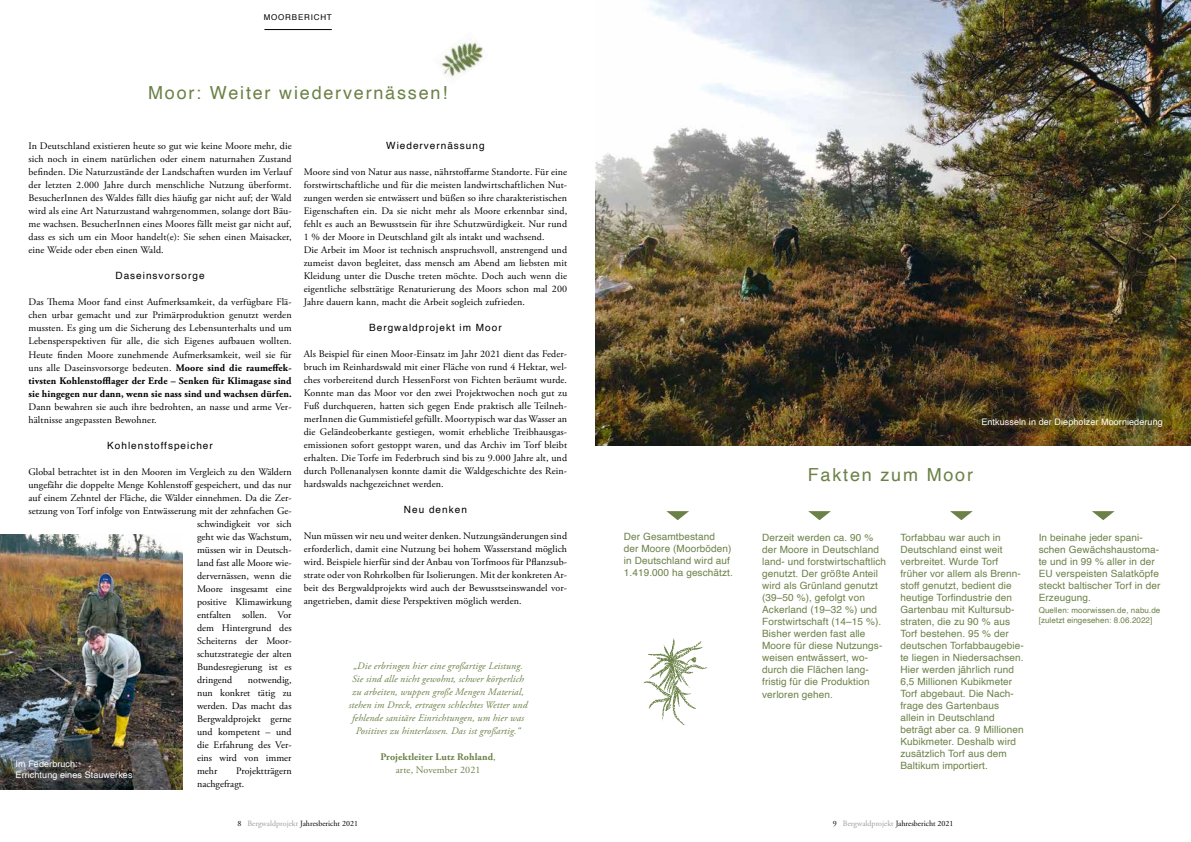
<style>
.page{position:relative;width:1191px;height:842px;background:#fff}
.page>*{position:absolute;margin:0;border:0;box-sizing:border-box;transform-origin:0 0}
.t1{font:18px "Helvetica";letter-spacing:.1em;color:#6b8147}
.t2{font:10px/13px "Adobe Garamond Pro";letter-spacing:.01em;color:#000;text-align:justify}
.t3{font:10px/12px "Helvetica";letter-spacing:.01em;color:#6b8147}
.t4{font:italic 10px/13px "Adobe Garamond Pro";letter-spacing:.01em;color:#6b8147;text-align:center}
.t5{font:10px "Helvetica";letter-spacing:.1em;color:#000}
.t6{font:700 10px/13px "Adobe Garamond Pro";letter-spacing:.01em;color:#6b8147;text-align:center}
.t7{font:9px/11px "Helvetica";letter-spacing:.01em;color:#fff}
.t8{font:8px "Adobe Garamond";color:#000}
.t9{font:8px/10px "Helvetica";letter-spacing:.01em;color:#6b8147}
.t10{font:8px "Helvetica";letter-spacing:.1em;color:#000}
.s1{font-weight:700}
.s2{font-weight:400}
.s3{color:#9d9d9c}
</style>
<div class="page">
<img style="left:595px;top:0;width:596px;height:445px">
<img style="left:439px;top:40px;width:44px;height:42px">
<hr style="left:264px;top:29px;width:68px;height:1px;background:#000">
<img style="left:643px;top:638px;width:65px;height:87px">
<svg style="left:666px;top:511px;width:23px;height:9px"></svg>
<svg style="left:808px;top:511px;width:23px;height:9px"></svg>
<svg style="left:950px;top:511px;width:22px;height:9px"></svg>
<svg style="left:1092px;top:511px;width:22px;height:9px"></svg>
<img style="left:0;top:535px;width:183px;height:254px">
<p class="t10" style="left:264px;top:11px;width:69px">MOORBERICHT</p>
<h1 class="t1" style="left:148px;top:78px;width:301px">Moor: Weiter wiedervernässen!</h1>
<p class="t2" style="left:28px;top:140px;width:265px">In Deutschland existieren heute so gut wie keine Moore mehr, die sich noch in einem natürlichen oder einem naturnahen Zustand befinden. Die Naturzustände der Landschaften wurden im Verlauf der letzten 2.000 Jahre durch menschliche Nutzung überformt.<br>BesucherInnen des Waldes fällt dies häufig gar nicht auf; der Wald wird als eine Art Naturzustand wahrgenommen, solange dort Bäu&shy;me wachsen. BesucherInnen eines Moores fällt meist gar nicht auf, dass es sich um ein Moor handelt(e): Sie sehen einen Maisacker, eine Weide oder eben einen Wald.</p>
<p class="t5" style="left:115px;top:268px;width:91px">Daseinsvorsorge</p>
<p class="t2" style="left:28px;top:296px;width:265px">Das Thema Moor fand einst Aufmerksamkeit, da verfügbare Flä&shy;chen urbar gemacht und zur Primärproduktion genutzt werden mussten. Es ging um die Sicherung des Lebensunterhalts und um Lebensperspektiven für alle, die sich Eigenes aufbauen wollten.<br>Heute finden Moore zunehmende Aufmerksamkeit, weil sie für uns alle Daseinsvorsorge bedeuten. <span class="s1">Moore sind die raumeffek&shy;tivsten Kohlenstofflager der Erde – Senken für Klimagase sind sie hingegen nur dann, wenn sie nass sind und wachsen dürfen.</span></p>
<p class="t2" style="left:28px;top:400px;width:265px">Dann bewahren sie auch ihre bedrohten, an nasse und arme Ver&shy;hältnisse angepassten Bewohner.</p>
<p class="t5" style="left:107px;top:437px;width:107px">Kohlenstoffspeicher</p>
<p class="t2" style="left:28px;top:465px;width:265px">Global betrachtet ist in den Mooren im Vergleich zu den Wäldern</p>
<p class="t2" style="left:28px;top:478px;width:265px">ungefähr die doppelte Menge Kohlenstoff gespeichert, und das nur</p>
<p class="t2" style="left:28px;top:491px;width:265px">auf einem Zehntel der Fläche, die Wälder einnehmen. Da die Zer-</p>
<p class="t2" style="left:28px;top:504px;width:265px">setzung von Torf infolge von Entwässerung mit der zehnfachen Ge-</p>
<p class="t2" style="left:197px;top:517px;width:96px">schwindigkeit vor sich</p>
<p class="t2" style="left:197px;top:530px;width:96px">geht wie das Wachstum,</p>
<p class="t2" style="left:197px;top:543px;width:96px">müssen wir in Deutsch-</p>
<p class="t2" style="left:197px;top:556px;width:96px">land fast alle Moore wie-</p>
<p class="t2" style="left:197px;top:569px;width:96px">dervernässen, wenn die</p>
<p class="t2" style="left:197px;top:582px;width:96px">Moore insgesamt eine</p>
<p class="t2" style="left:197px;top:595px;width:96px">positive Klimawirkung</p>
<p class="t2" style="left:197px;top:608px;width:96px">entfalten sollen. Vor</p>
<p class="t2" style="left:197px;top:621px;width:96px">dem Hintergrund des</p>
<p class="t2" style="left:197px;top:634px;width:96px">Scheiterns der Moor-</p>
<p class="t2" style="left:197px;top:647px;width:96px">schutzstrategie der alten</p>
<p class="t2" style="left:197px;top:660px;width:96px">Bundesregierung ist es</p>
<p class="t2" style="left:197px;top:673px;width:37px">dringend</p>
<p class="t2" style="left:197px;top:673px;width:96px;text-indent:51px">notwendig, nun konkret tätig zu werden. Das macht das Bergwaldprojekt gerne und kompetent – und die Erfahrung des Ver&shy;eins wird von immer mehr</p>
<p class="t7" style="left:16px;top:759px;width:118px">Im Federbruch:<br>Errichtung eines Stauwerkes</p>
<p class="t2" style="left:197px;top:764px;width:96px;text-indent:39px">Projektträgern nachgefragt.</p>
<p class="t5" style="left:386px;top:138px;width:100px">Wiedervernässung</p>
<p class="t2" style="left:304px;top:166px;width:265px;text-align:left">Moore sind von Natur aus nasse, nährstoffarme Standorte. Für eine forstwirtschaftliche und für die meisten landwirtschaftlichen Nut&shy;zungen werden sie entwässert und büßen so ihre charakteristischen Eigenschaften ein. Da sie nicht mehr als Moore erkennbar sind, fehlt es auch an Bewusstsein für ihre Schutzwürdigkeit. Nur rund 1 % der Moore in Deutschland gilt als intakt und wachsend.<br>Die Arbeit im Moor ist technisch anspruchsvoll, anstrengend und zumeist davon begleitet, dass mensch am Abend am liebsten mit Kleidung unter die Dusche treten möchte. Doch auch wenn die eigentliche selbsttätige Renaturierung des Moors schon mal 200<br>Jahre dauern kann, macht die Arbeit sogleich zufrieden.</p>
<p class="t5" style="left:369px;top:320px;width:134px">Bergwaldprojekt im Moor</p>
<p class="t2" style="left:304px;top:348px;width:265px">Als Beispiel für einen Moor-Einsatz im Jahr 2021 dient das Feder&shy;bruch im Reinhardswald mit einer Fläche von rund 4 Hektar, wel&shy;ches vorbereitend durch HessenForst von Fichten beräumt wurde.<br>Konnte man das Moor vor den zwei Projektwochen noch gut zu Fuß durchqueren, hatten sich gegen Ende praktisch alle Teilneh&shy;merInnen die Gummistiefel gefüllt. Moortypisch war das Wasser an die Geländeoberkante gestiegen, womit erhebliche Treibhausgas&shy;emissionen sofort gestoppt waren, und das Archiv im Torf bleibt erhalten. Die Torfe im Federbruch sind bis zu 9.000 Jahre alt, und durch Pollenanalysen konnte damit die Waldgeschichte des Rein&shy;hardswalds nachgezeichnet werden.</p>
<p class="t5" style="left:404px;top:502px;width:64px">Neu denken</p>
<p class="t2" style="left:304px;top:530px;width:265px">Nun müssen wir neu und weiter denken. Nutzungsänderungen sind erforderlich, damit eine Nutzung bei hohem Wasserstand möglich wird. Beispiele hierfür sind der Anbau von Torfmoos für Pflanzsub&shy;strate oder von Rohrkolben für Isolierungen. Mit der konkreten Ar&shy;beit des Bergwaldprojekts wird auch der Bewusstseinswandel vor&shy;angetrieben, damit diese Perspektiven möglich werden.</p>
<p class="t4" style="left:349px;top:659px;width:180px">„Die erbringen hier eine großartige Leistung.<br>Sie sind alle nicht gewohnt, schwer körperlich zu arbeiten, wuppen große Mengen Material, stehen im Dreck, ertragen schlechtes Wetter und fehlende sanitäre Einrichtungen, um hier was Positives zu hinterlassen. Das ist großartig.“</p>
<p class="t6" style="left:380px;top:750px;width:117px">Projektleiter Lutz Rohland<span class="s2">, arte, November 2021</span></p>
<p class="t7" style="left:981px;top:417px;width:183px">Entkusseln in der Diepholzer Moorniederung</p>
<h1 class="t1" style="left:808px;top:461px;width:167px">Fakten zum Moor</h1>
<p class="t3" style="left:624px;top:531px;width:110px">Der Gesamtbestand<br>der Moore (Moorböden) in Deutschland wird auf<br>1.419.000 ha geschätzt.</p>
<p class="t3" style="left:762px;top:531px;width:125px">Derzeit werden ca. 90 % der Moore in Deutschland land- und forstwirtschaftlich genutzt. Der größte Anteil wird als Grünland genutzt (39–50 %), gefolgt von<br>Ackerland (19–32 %) und<br>Forstwirtschaft (14–15 %).<br>Bisher werden fast alle<br>Moore für diese Nutzungs&shy;weisen entwässert, wo&shy;durch die Flächen lang&shy;fristig für die Produktion</p>
<p class="t3" style="left:762px;top:688px;width:72px">verloren gehen.</p>
<p class="t3" style="left:900px;top:531px;width:125px">Torfabbau war auch in<br>Deutschland einst weit verbreitet. Wurde Torf früher vor allem als Brenn&shy;stoff genutzt, bedient die heutige Torfindustrie den<br>Gartenbau mit Kultursub&shy;straten, die zu 90 % aus<br>Torf bestehen. 95 % der deutschen Torfabbaugebie&shy;te liegen in Niedersachsen.<br>Hier werden jährlich rund<br>6,5 Millionen Kubikmeter<br>Torf abgebaut. Die Nach&shy;frage des Gartenbaus allein in Deutschland beträgt aber ca. 9 Millionen<br>Kubikmeter. Deshalb wird zusätzlich Torf aus dem<br>Baltikum importiert.</p>
<p class="t3" style="left:1038px;top:531px;width:123px">In beinahe jeder spani&shy;schen Gewächshaustoma&shy;te und in 99 % aller in der<br>EU verspeisten Salatköpfe steckt baltischer Torf in der<br>Erzeugung.</p>
<p class="t9" style="left:1038px;top:605px;width:123px">Quellen: moorwissen.de, nabu.de [zuletzt eingesehen: 8.06.2022]</p>
<p class="t8" style="left:237px;top:819px;width:122px">8 <span class="s3">Bergwaldprojekt</span> Jahresbericht 2021</p>
<p class="t8" style="left:833px;top:819px;width:122px">9 <span class="s3">Bergwaldprojekt</span> Jahresbericht 2021</p>
</div>
